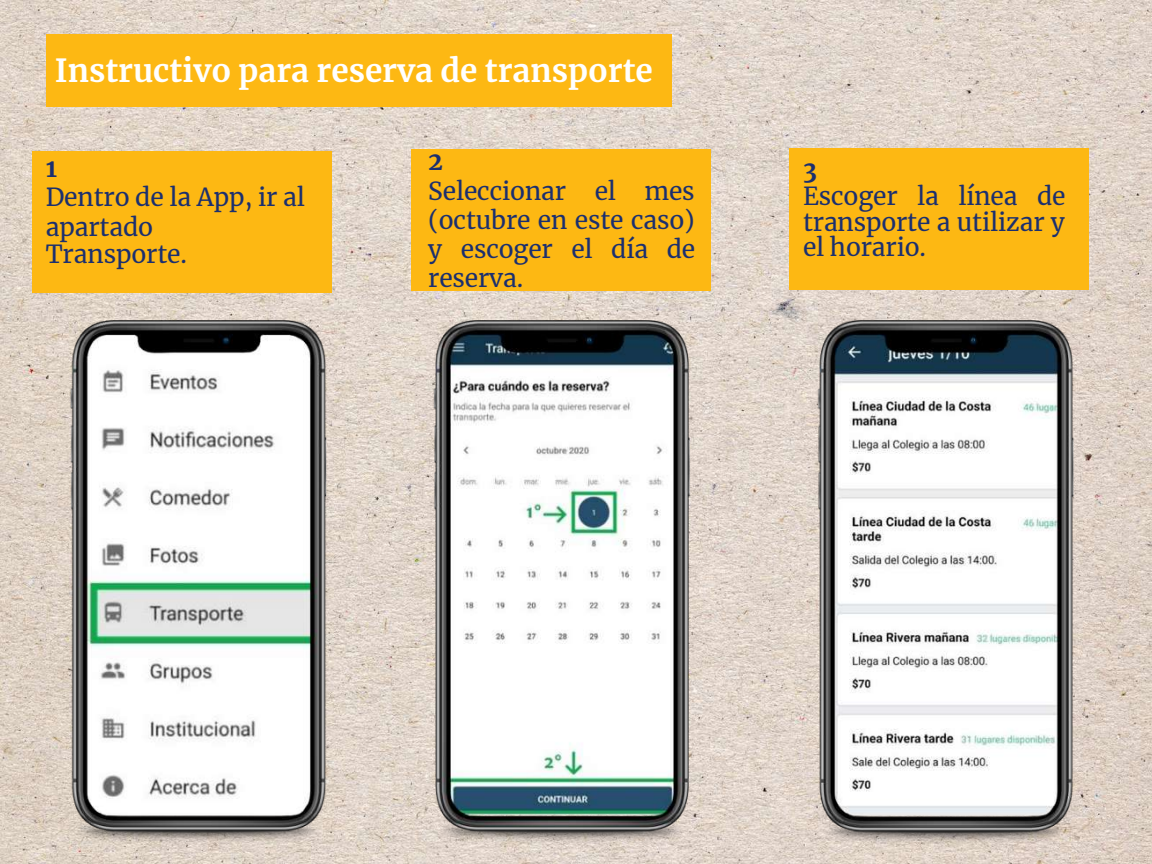
<style>
.page{position:relative;width:1152px;height:864px;background:#fff}
.page>*{position:absolute;margin:0;border:0;box-sizing:border-box;transform-origin:0 0}
.t1{font:700 31.5px "Merriweather";color:#fff}
.t2{font:24.6px/29.2px "Merriweather";letter-spacing:-.005em;color:#1b2f6f;text-align:justify}
.t3{font:700 24.6px "Merriweather";color:#1b2f6f}
</style>
<div class="page">
<img style="left:0;top:0;width:1152px;height:864px">
<img style="left:458px;top:321px;width:236px;height:526px">
<img style="left:0;top:320px;width:458px;height:527px">
<img style="left:780px;top:321px;width:332px;height:526px">
<div style="left:46px;top:34px;width:626px;height:73px;background:#fdb813"></div>
<div style="left:32px;top:151px;width:300px;height:142px;background:#fdb813"></div>
<div style="left:411px;top:149px;width:300px;height:142px;background:#fdb813"></div>
<div style="left:790px;top:148px;width:299px;height:141px;background:#fdb813"></div>
<p class="t1" style="left:55px;top:51px;width:600px">Instructivo para reserva de transporte</p>
<p class="t3" style="left:46px;top:153px;width:13px">1</p>
<p class="t2" style="left:46px;top:183px;width:261px">Dentro de la App, ir al apartado</p>
<p class="t2" style="left:46px;top:239px;width:143px">Transporte.</p>
<p class="t3" style="left:428px;top:146px;width:16px">2</p>
<p class="t2" style="left:428px;top:176px;width:268px">Seleccionar el mes (octubre en este caso) y escoger el día de reserva.</p>
<p class="t3" style="left:803px;top:155px;width:15px">3</p>
<p class="t2" style="left:803px;top:183px;width:264px;line-height:25.8px">Escoger la línea de transporte a utilizar y el horario.</p>
</div>
